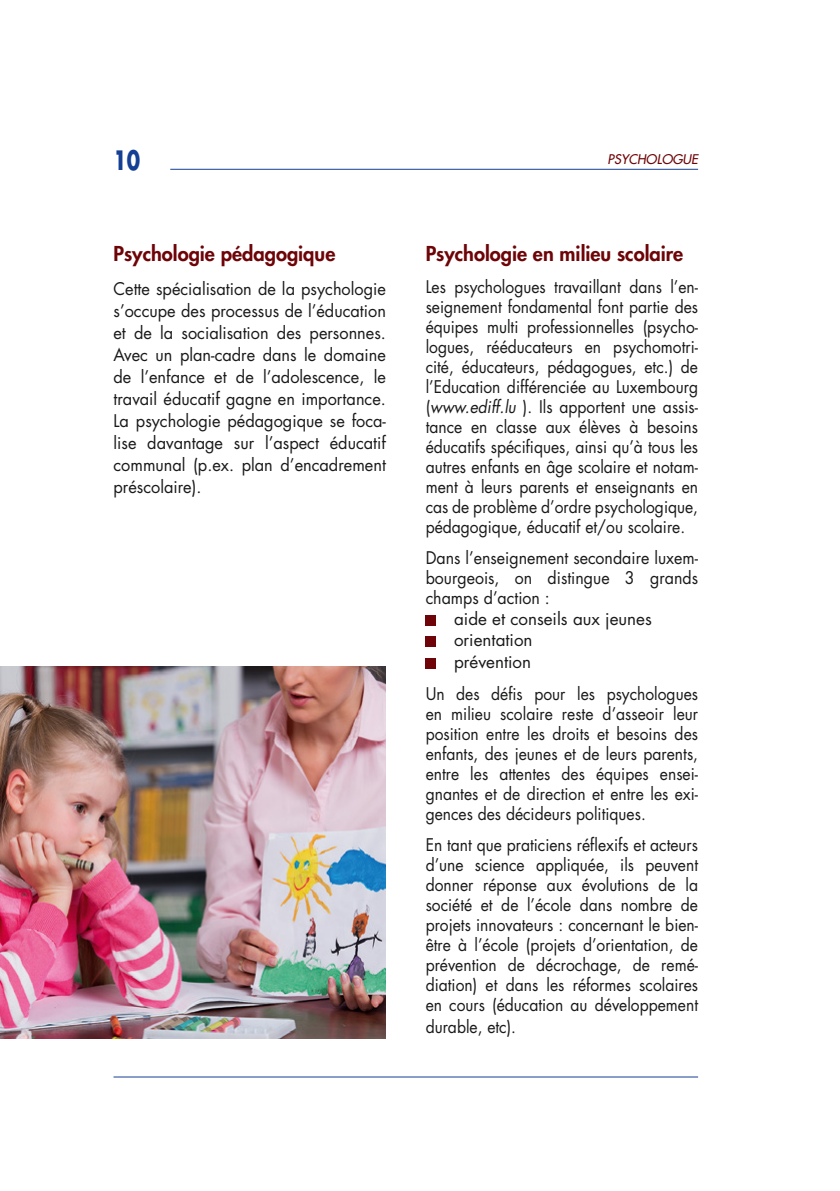
<style>
.page{position:relative;width:840px;height:1191px;background:#fff}
.page>*{position:absolute;margin:0;border:0;box-sizing:border-box;transform-origin:0 0}
.t1{font:700 26px "Futura Std";color:#143f94;scale:.75 1}
.t2{font:800 20px "Futura Std";color:#6e0407}
.t3{font:17px/20px "Futura Std";color:#181a18;text-align:justify;scale:.92 1}
.t4{font:17px/22px "Futura Std";color:#181a18;text-align:justify;scale:.96 1}
.t5{font:17px "Futura Std";color:#181a18;scale:.94 1}
.t6{font:17px "Futura Std";color:#181a18}
.t7{font:italic 500 13px "Futura Std";color:#6e0407}
.s1{font-style:italic}
</style>
<div class="page">
<hr style="left:113px;top:1076px;width:584px;height:1px;background:#143f94">
<hr style="left:170px;top:169px;width:527px;height:1px;background:#143f94">
<div style="left:425px;top:615px;width:10px;height:10px;background:#6e0407"></div>
<div style="left:425px;top:636px;width:10px;height:10px;background:#6e0407"></div>
<div style="left:425px;top:658px;width:10px;height:10px;background:#6e0407"></div>
<img style="left:0;top:666px;width:386px;height:372px">
<h1 class="t1" style="left:113px;top:143px;width:37px">10</h1>
<p class="t7" style="left:607px;top:151px;width:92px">PSYCHOLOGUE</p>
<p class="t2" style="left:113px;top:241px;width:223px">Psychologie pédagogique</p>
<p class="t4" style="left:113px;top:278px;width:285px">Cette spécialisation de la psychologie s’occupe des processus de l’éducation et de la socialisation des personnes.<br>Avec un plan-cadre dans le domaine de l’enfance et de l’adolescence, le travail éducatif gagne en importance.<br>La psychologie pédagogique se foca&shy;lise davantage sur l’aspect éducatif communal (p.ex. plan d’encadrement préscolaire).</p>
<p class="t2" style="left:425px;top:241px;width:259px">Psychologie en milieu scolaire</p>
<p class="t3" style="left:425px;top:277px;width:297px">Les psychologues travaillant dans l’en&shy;seignement fondamental font partie des équipes multi professionnelles (psycho&shy;logues, rééducateurs en psychomotri&shy;cité, éducateurs, pédagogues, etc.) de l’Education différenciée au Luxembourg (<span class="s1">www.ediff.lu</span> ). Ils apportent une assis&shy;tance en classe aux élèves à besoins éducatifs spécifiques, ainsi qu’à tous les autres enfants en âge scolaire et notam&shy;ment à leurs parents et enseignants en cas de problème d’ordre psychologique, pédagogique, éducatif et/ou scolaire.</p>
<p class="t5" style="left:425px;top:547px;width:291px">Dans l’enseignement secondaire luxem-</p>
<p class="t5" style="left:425px;top:567px;width:291px">bourgeois, on distingue 3 grands</p>
<p class="t5" style="left:425px;top:587px;width:133px">champs d’action :</p>
<p class="t6" style="left:454px;top:608px;width:199px">aide et conseils aux jeunes</p>
<p class="t6" style="left:454px;top:629px;width:80px">orientation</p>
<p class="t6" style="left:454px;top:651px;width:79px">prévention</p>
<p class="t3" style="left:425px;top:683px;width:297px">Un des défis pour les psychologues en milieu scolaire reste d’asseoir leur position entre les droits et besoins des enfants, des jeunes et de leurs parents, entre les attentes des équipes ensei&shy;gnantes et de direction et entre les exi&shy;gences des décideurs politiques.</p>
<p class="t3" style="left:425px;top:835px;width:297px">En tant que praticiens réflexifs et acteurs d’une science appliquée, ils peuvent donner réponse aux évolutions de la société et de l’école dans nombre de projets innovateurs : concernant le bien‐ être à l’école (projets d’orientation, de prévention de décrochage, de remé&shy;diation) et dans les réformes scolaires en cours (éducation au développement</p>
<p class="t3" style="left:425px;top:1017px;width:100px">durable, etc).</p>
</div>
